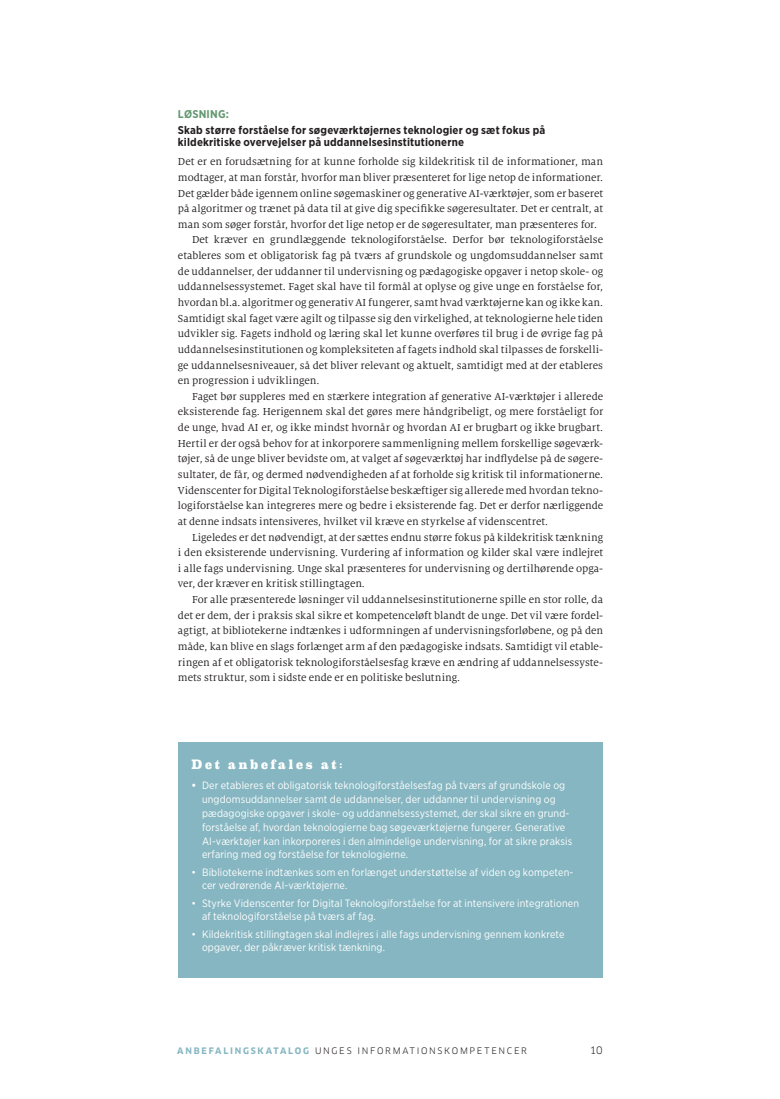
<style>
.page{position:relative;width:780px;height:1099px;background:#fff}
.page>*{position:absolute;margin:0;border:0;box-sizing:border-box;transform-origin:0 0}
.Boksrubrik{font:800 13.75px "Eames Century Modern";letter-spacing:.205em;color:#fff}
.Brødtekst{font:11.25px/15.6px "Milo Serif OT";letter-spacing:.005em;color:#231f20;text-align:justify}
.Mellemrubrik{font:700 11.25px/16px "Gotham Narrow";letter-spacing:.015em;color:#231f20}
.t1{font:10.62px/13.8px "Gotham Narrow";letter-spacing:.015em;color:#fff}
.t2{font:10px "Clan OT";color:#231f20}
.t3{font:8.75px "Clan OT";letter-spacing:.195em;color:#231f20}
.s1{color:#639870}
.s2{font-weight:700}
.s3{font-weight:700;color:#86b6c1}
</style>
<div class="page">
<div style="left:178px;top:742px;width:424px;height:235px;background:#86b6c1"></div>
<p class="Mellemrubrik" style="left:178px;top:106px;width:369px"><span class="s1">LØSNING:<br></span>Skab større forståelse for søgeværktøjernes teknologier og sæt fokus på</p>
<p class="Mellemrubrik" style="left:178px;top:134px;width:287px">kildekritiske overvejelser på uddannelsesinstitutionerne</p>
<p class="Brødtekst" style="left:178px;top:154px;width:427px">Det er en forudsætning for at kunne forholde sig kildekritisk til de informationer, man modtager, at man forstår, hvorfor man bliver præsenteret for lige netop de informationer.<br>Det gælder både igennem online søgemaskiner og generative AI-værktøjer, som er baseret på algoritmer og trænet på data til at give dig specifikke søgeresultater. Det er centralt, at man som søger forstår, hvorfor det lige netop er de søgeresultater, man præsenteres for.</p>
<p class="Brødtekst" style="left:178px;top:232px;width:427px;text-indent:14px">Det kræver en grundlæggende teknologiforståelse. Derfor bør teknologiforståelse etableres som et obligatorisk fag på tværs af grundskole og ungdomsuddannelser samt de uddannelser, der uddanner til undervisning og pædagogiske opgaver i netop skole- og uddannelsessystemet. Faget skal have til formål at oplyse og give unge en forståelse for, hvordan bl.a. algoritmer og generativ AI fungerer, samt hvad værktøjerne kan og ikke kan.<br>Samtidigt skal faget være agilt og tilpasse sig den virkelighed, at teknologierne hele tiden udvikler sig. Fagets indhold og læring skal let kunne overføres til brug i de øvrige fag på uddannelsesinstitutionen og kompleksiteten af fagets indhold skal tilpasses de forskelli&shy;ge uddannelsesniveauer, så det bliver relevant og aktuelt, samtidigt med at der etableres en progression i udviklingen.</p>
<p class="Brødtekst" style="left:178px;top:389px;width:427px;text-indent:14px">Faget bør suppleres med en stærkere integration af generative AI-værktøjer i allerede eksisterende fag. Herigennem skal det gøres mere håndgribeligt, og mere forståeligt for de unge, hvad AI er, og ikke mindst hvornår og hvordan AI er brugbart og ikke brugbart.<br>Hertil er der også behov for at inkorporere sammenligning mellem forskellige søgeværk&shy;tøjer, så de unge bliver bevidste om, at valget af søgeværktøj har indflydelse på de søgere&shy;sultater, de får, og dermed nødvendigheden af at forholde sig kritisk til informationerne.<br>Videnscenter for Digital Teknologiforståelse beskæftiger sig allerede med hvordan tekno&shy;logiforståelse kan integreres mere og bedre i eksisterende fag. Det er derfor nærliggende at denne indsats intensiveres, hvilket vil kræve en styrkelse af videnscentret.</p>
<p class="Brødtekst" style="left:178px;top:529px;width:427px;text-indent:14px">Ligeledes er det nødvendigt, at der sættes endnu større fokus på kildekritisk tænkning i den eksisterende undervisning. Vurdering af information og kilder skal være indlejret i alle fags undervisning. Unge skal præsenteres for undervisning og dertilhørende opga&shy;ver, der kræver en kritisk stillingtagen.</p>
<p class="Brødtekst" style="left:178px;top:592px;width:427px;text-indent:14px">For alle præsenterede løsninger vil uddannelsesinstitutionerne spille en stor rolle, da det er dem, der i praksis skal sikre et kompetenceløft blandt de unge. Det vil være fordel&shy;agtigt, at bibliotekerne indtænkes i udformningen af undervisningsforløbene, og på den måde, kan blive en slags forlænget arm af den pædagogiske indsats. Samtidigt vil etable&shy;ringen af et obligatorisk teknologiforståelsesfag kræve en ændring af uddannelsessyste&shy;mets struktur, som i sidste ende er en politiske beslutning.</p>
<p class="Boksrubrik" style="left:191px;top:753px;width:153px">Det anbefales at:</p>
<p class="t1" style="left:202px;top:778px;width:372px;text-indent:-11px"><span class="s2">•</span> Der etableres et obligatorisk teknologiforståelsesfag på tværs af grundskole og ungdomsuddannelser samt de uddannelser, der uddanner til undervisning og pædagogiske opgaver i skole- og uddannelsessystemet, der skal sikre en grund&shy;forståelse af, hvordan teknologierne bag søgeværktøjerne fungerer. Generative AI-værktøjer kan inkorporeres i den almindelige undervisning, for at sikre praksis erfaring med og forståelse for teknologierne.</p>
<p class="t1" style="left:202px;top:864px;width:373px;text-indent:-11px">• Bibliotekerne indtænkes som en forlænget understøttelse af viden og kompeten&shy;cer vedrørende AI-værktøjerne.</p>
<p class="t1" style="left:202px;top:895px;width:378px;text-indent:-11px">• Styrke Videnscenter for Digital Teknologiforståelse for at intensivere integrationen af teknologiforståelse på tværs af fag.</p>
<p class="t1" style="left:202px;top:926px;width:364px;text-indent:-11px">• Kildekritisk stillingtagen skal indlejres i alle fags undervisning gennem konkrete opgaver, der påkræver kritisk tænkning.</p>
<p class="t3" style="left:177px;top:1045px;width:351px"><span class="s3">ANBEFALINGSKATALOG</span> UNGES INFORMATIONSKOMPETENCER</p>
<p class="t2" style="left:590px;top:1044px;width:14px">10</p>
</div>
